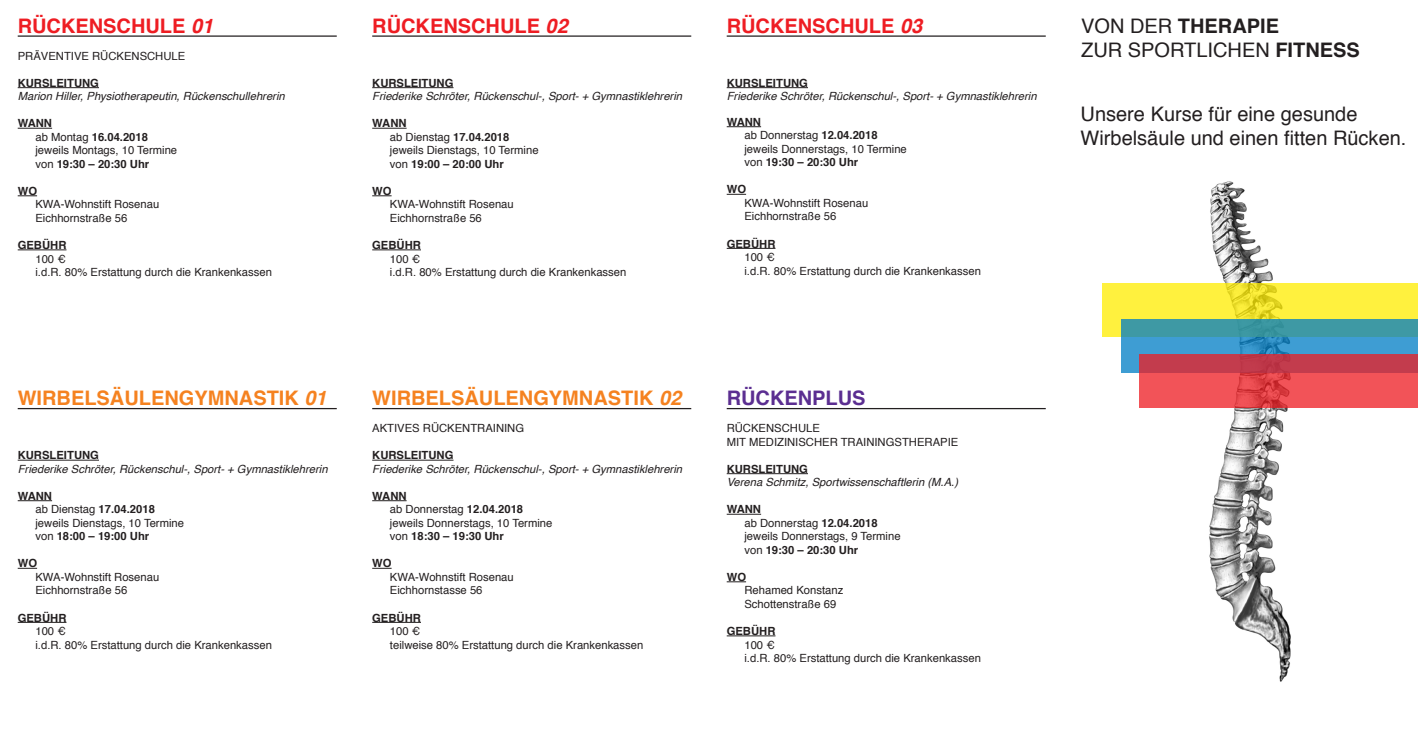
<style>
.page{position:relative;width:1418px;height:745px;background:#fff}
.page>*{position:absolute;margin:0;border:0;box-sizing:border-box;transform-origin:0 0}
.t1{font:20px/24px "Helvetica";color:#231f20}
.t2{font:700 20px "Helvetica";color:#f58220}
.t3{font:700 20px "Helvetica";color:#ee1d23}
.t4{font:700 20px "Helvetica";color:#5b2e91}
.t5{font:11.25px/13.5px "Helvetica";color:#231f20}
.t6{font:italic 11.25px "Helvetica";color:#231f20}
.t7{font:700 11.25px/13.5px "Helvetica";color:#231f20;text-align:right}
.s1{font-style:italic}
.s2{font-weight:700}
.s3{font-weight:400}
</style>
<div class="page">
<img style="left:1190px;top:181px;width:118px;height:501px">
<hr style="left:18px;top:87px;width:81px;height:1px;background:#231f20">
<hr style="left:18px;top:128px;width:34px;height:1px;background:#231f20">
<svg style="left:18px;top:195px;width:19px;height:1px"></svg>
<hr style="left:18px;top:249px;width:48px;height:1px;background:#231f20">
<hr style="left:372px;top:87px;width:81px;height:1px;background:#231f20">
<hr style="left:372px;top:128px;width:34px;height:1px;background:#231f20">
<svg style="left:372px;top:195px;width:19px;height:1px"></svg>
<hr style="left:372px;top:249px;width:49px;height:1px;background:#231f20">
<hr style="left:18px;top:459px;width:81px;height:1px;background:#231f20">
<hr style="left:18px;top:500px;width:34px;height:1px;background:#231f20">
<svg style="left:18px;top:567px;width:19px;height:1px"></svg>
<hr style="left:18px;top:621px;width:48px;height:1px;background:#231f20">
<hr style="left:726px;top:87px;width:82px;height:1px;background:#231f20">
<hr style="left:726px;top:126px;width:35px;height:1px;background:#231f20">
<svg style="left:726px;top:194px;width:20px;height:1px"></svg>
<hr style="left:726px;top:248px;width:49px;height:1px;background:#231f20">
<hr style="left:18px;top:35px;width:319px;height:2px;background:#231f20">
<hr style="left:18px;top:407px;width:319px;height:2px;background:#231f20">
<hr style="left:372px;top:35px;width:319px;height:2px;background:#231f20">
<hr style="left:726px;top:35px;width:319px;height:2px;background:#231f20">
<hr style="left:372px;top:459px;width:81px;height:1px;background:#231f20">
<hr style="left:372px;top:500px;width:34px;height:1px;background:#231f20">
<svg style="left:372px;top:567px;width:19px;height:1px"></svg>
<hr style="left:372px;top:621px;width:49px;height:1px;background:#231f20">
<hr style="left:372px;top:407px;width:319px;height:2px;background:#231f20">
<hr style="left:726px;top:473px;width:82px;height:1px;background:#231f20">
<hr style="left:726px;top:513px;width:35px;height:1px;background:#231f20">
<svg style="left:726px;top:581px;width:20px;height:1px"></svg>
<hr style="left:726px;top:635px;width:49px;height:1px;background:#231f20">
<hr style="left:726px;top:407px;width:319px;height:2px;background:#231f20">
<svg style="left:1102px;top:283px;width:315px;height:54px;background:#fbed3a"></svg>
<svg style="left:1120px;top:319px;width:297px;height:53px;background:#3c99b9"></svg>
<svg style="left:1139px;top:354px;width:278px;height:53px;background:#de4851"></svg>
<p class="t3" style="left:18px;top:10px;width:197px">RÜCKENSCHULE <span class="s1">01</span></p>
<p class="t5" style="left:18px;top:49px;width:169px">PRÄVENTIVE RÜCKENSCHULE</p>
<p class="t7" style="left:18px;top:76px;width:83px">KURSLEITUNG</p>
<p class="t6" style="left:18px;top:87px;width:268px">Marion Hiller, Physiotherapeutin, Rückenschullehrerin</p>
<p class="t5" style="left:35px;top:117px;width:143px;text-indent:-18px"><span class="s2">WANN<br></span>ab Montag <span class="s2">16.04.2018 </span>jeweils Montags, 10 Termine von <span class="s2">19:30 – 20:30 Uhr</span></p>
<p class="t5" style="left:35px;top:184px;width:125px;text-indent:-18px"><span class="s2">WO<br></span>KWA-Wohnstift Rosenau<br>Eichhornstraße 56</p>
<p class="t7" style="left:18px;top:238px;width:50px">GEBÜHR<br><span class="s3">100 €</span></p>
<p class="t5" style="left:35px;top:265px;width:238px">i.d.R. 80% Erstattung durch die Krankenkassen</p>
<p class="t2" style="left:18px;top:382px;width:310px">WIRBELSÄULENGYMNASTIK <span class="s1">01</span></p>
<p class="t7" style="left:18px;top:448px;width:83px">KURSLEITUNG</p>
<p class="t6" style="left:18px;top:459px;width:311px">Friederike Schröter, Rückenschul-, Sport- + Gymnastiklehrerin</p>
<p class="t5" style="left:35px;top:489px;width:150px;text-indent:-18px"><span class="s2">WANN<br></span>ab Dienstag <span class="s2">17.04.2018 </span>jeweils Dienstags, 10 Termine von <span class="s2">18:00 – 19:00 Uhr</span></p>
<p class="t5" style="left:35px;top:556px;width:125px;text-indent:-18px"><span class="s2">WO<br></span>KWA-Wohnstift Rosenau<br>Eichhornstraße 56</p>
<p class="t7" style="left:18px;top:610px;width:50px">GEBÜHR<br><span class="s3">100 €</span></p>
<p class="t5" style="left:35px;top:637px;width:238px">i.d.R. 80% Erstattung durch die Krankenkassen</p>
<p class="t3" style="left:372px;top:10px;width:197px">RÜCKENSCHULE <span class="s1">02</span></p>
<p class="t7" style="left:372px;top:76px;width:83px">KURSLEITUNG</p>
<p class="t6" style="left:372px;top:87px;width:311px">Friederike Schröter, Rückenschul-, Sport- + Gymnastiklehrerin</p>
<p class="t5" style="left:390px;top:117px;width:150px;text-indent:-18px"><span class="s2">WANN<br></span>ab Dienstag <span class="s2">17.04.2018 </span>jeweils Dienstags, 10 Termine von <span class="s2">19:00 – 20:00 Uhr</span></p>
<p class="t5" style="left:390px;top:184px;width:125px;text-indent:-18px"><span class="s2">WO<br></span>KWA-Wohnstift Rosenau<br>Eichhornstraße 56</p>
<p class="t7" style="left:372px;top:238px;width:50px">GEBÜHR<br><span class="s3">100 €</span></p>
<p class="t5" style="left:390px;top:265px;width:238px">i.d.R. 80% Erstattung durch die Krankenkassen</p>
<p class="t2" style="left:372px;top:382px;width:310px">WIRBELSÄULENGYMNASTIK <span class="s1">02</span></p>
<p class="t5" style="left:372px;top:421px;width:153px">AKTIVES RÜCKENTRAINING</p>
<p class="t7" style="left:372px;top:448px;width:83px">KURSLEITUNG</p>
<p class="t6" style="left:372px;top:459px;width:311px">Friederike Schröter, Rückenschul-, Sport- + Gymnastiklehrerin</p>
<p class="t5" style="left:390px;top:489px;width:164px;text-indent:-18px"><span class="s2">WANN<br></span>ab Donnerstag <span class="s2">12.04.2018 </span>jeweils Donnerstags, 10 Termine von <span class="s2">18:30 – 19:30 Uhr</span></p>
<p class="t5" style="left:390px;top:556px;width:125px;text-indent:-18px"><span class="s2">WO<br></span>KWA-Wohnstift Rosenau</p>
<p class="t5" style="left:390px;top:583px;width:94px">Eichhornstasse 56</p>
<p class="t7" style="left:372px;top:610px;width:50px">GEBÜHR<br><span class="s3">100 €</span></p>
<p class="t5" style="left:390px;top:637px;width:255px">teilweise 80% Erstattung durch die Krankenkassen</p>
<p class="t3" style="left:726px;top:10px;width:197px">RÜCKENSCHULE <span class="s1">03</span></p>
<p class="t7" style="left:726px;top:76px;width:83px">KURSLEITUNG</p>
<p class="t6" style="left:726px;top:87px;width:311px">Friederike Schröter, Rückenschul-, Sport- + Gymnastiklehrerin</p>
<p class="t5" style="left:744px;top:115px;width:164px;text-indent:-18px"><span class="s2">WANN<br></span>ab Donnerstag <span class="s2">12.04.2018 </span>jeweils Donnerstags, 10 Termine von <span class="s2">19:30 – 20:30 Uhr</span></p>
<p class="t5" style="left:744px;top:183px;width:125px;text-indent:-18px"><span class="s2">WO<br></span>KWA-Wohnstift Rosenau<br>Eichhornstraße 56</p>
<p class="t7" style="left:726px;top:237px;width:50px">GEBÜHR<br><span class="s3">100 €</span></p>
<p class="t5" style="left:744px;top:264px;width:238px">i.d.R. 80% Erstattung durch die Krankenkassen</p>
<p class="t4" style="left:726px;top:382px;width:140px">RÜCKENPLUS</p>
<p class="t5" style="left:726px;top:421px;width:95px">RÜCKENSCHULE</p>
<p class="t5" style="left:726px;top:435px;width:233px">MIT MEDIZINISCHER TRAININGSTHERAPIE</p>
<p class="t7" style="left:726px;top:462px;width:83px">KURSLEITUNG</p>
<p class="t6" style="left:726px;top:473px;width:233px">Verena Schmitz, Sportwissenschaftlerin (M.A.)</p>
<p class="t5" style="left:744px;top:502px;width:158px;text-indent:-18px"><span class="s2">WANN<br></span>ab Donnerstag <span class="s2">12.04.2018 </span>jeweils Donnerstags, 9 Termine von <span class="s2">19:30 – 20:30 Uhr</span></p>
<p class="t5" style="left:744px;top:570px;width:100px;text-indent:-18px"><span class="s2">WO<br></span>Rehamed Konstanz</p>
<p class="t5" style="left:744px;top:597px;width:93px">Schottenstraße 69</p>
<p class="t7" style="left:726px;top:624px;width:50px">GEBÜHR<br><span class="s3">100 €</span></p>
<p class="t5" style="left:744px;top:651px;width:238px">i.d.R. 80% Erstattung durch die Krankenkassen</p>
<p class="t1" style="left:1081px;top:14px;width:280px">VON DER <span class="s2">THERAPIE<br></span>ZUR SPORTLICHEN <span class="s2">FITNESS</span></p>
<p class="t1" style="left:1080px;top:103px;width:278px">Unsere Kurse für eine gesunde</p>
<p class="t1" style="left:1080px;top:127px;width:327px">Wirbelsäule und einen fitten Rücken.</p>
</div>
